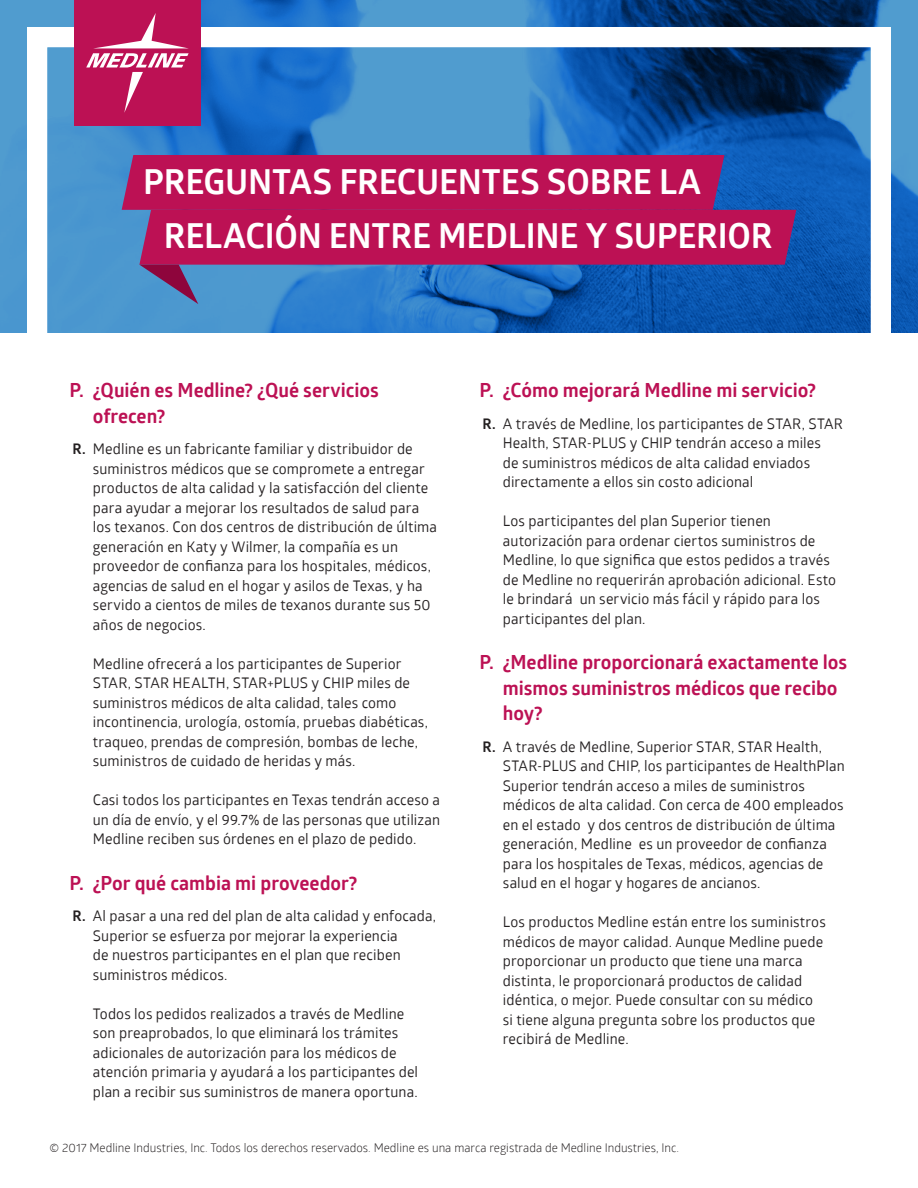
<style>
.page{position:relative;width:918px;height:1188px;background:#fff}
.page>*{position:absolute;margin:0;border:0;box-sizing:border-box;transform-origin:0 0}
.t1{font:700 34.5px/54px "Glober";letter-spacing:-.005em;color:#fff}
.t2{font:700 19.5px/25.5px "Glober";letter-spacing:-.005em;color:#bc1154}
.t3{font:14.7px/19.5px "Glober";letter-spacing:.01em;color:#231f20}
.t4{font:12px "Glober";color:#231f20}
.s1{font-weight:700}
</style>
<div class="page">
<svg style="left:0;top:0;width:918px;height:333px;background:#4785bf"></svg>
<div style="left:75px;top:0;width:126px;height:126px;background:#bc1154"></div>
<svg style="left:86px;top:13px;width:103px;height:100px"></svg>
<svg style="left:122px;top:155px;width:674px;height:149px;background:#8b2f76"></svg>
<h1 class="t1" style="left:164px;top:154px;width:610px;text-indent:-21px">PREGUNTAS FRECUENTES SOBRE LA<br>RELACIÓN ENTRE MEDLINE Y SUPERIOR</h1>
<h2 class="t2" style="left:93px;top:377px;width:287px;text-indent:-23px">P. ¿Quién es Medline? ¿Qué servicios ofrecen?</h2>
<p class="t3" style="left:93px;top:439px;width:346px;text-indent:-20px"><span class="s1">R.</span> Medline es un fabricante familiar y distribuidor de suministros médicos que se compromete a entregar productos de alta calidad y la satisfacción del cliente para ayudar a mejorar los resultados de salud para los texanos. Con dos centros de distribución de última generación en Katy y Wilmer, la compañía es un proveedor de confianza para los hospitales, médicos, agencias de salud en el hogar y asilos de Texas, y ha servido a cientos de miles de texanos durante sus 50 años de negocios.</p>
<p class="t3" style="left:93px;top:653px;width:337px">Medline ofrecerá a los participantes de Superior STAR, STAR HEALTH, STAR+PLUS y CHIP miles de suministros médicos de alta calidad, tales como incontinencia, urología, ostomía, pruebas diabéticas, traqueo, prendas de compresión, bombas de leche, suministros de cuidado de heridas y más.</p>
<p class="t3" style="left:93px;top:790px;width:349px;text-align:justify">Casi todos los participantes en Texas tendrán acceso a un día de envío, y el 99.7% de las personas que utilizan Medline reciben sus órdenes en el plazo de pedido.</p>
<h2 class="t2" style="left:70px;top:870px;width:289px">P. ¿Por qué cambia mi proveedor?</h2>
<p class="t3" style="left:93px;top:906px;width:345px;text-indent:-20px"><span class="s1">R.</span> Al pasar a una red del plan de alta calidad y enfocada, Superior se esfuerza por mejorar la experiencia<br>de nuestros participantes en el plan que reciben suministros médicos.</p>
<p class="t3" style="left:93px;top:1003px;width:327px">Todos los pedidos realizados a través de Medline son preaprobados, lo que eliminará los trámites adicionales de autorización para los médicos de atención primaria y ayudará a los participantes del plan a recibir sus suministros de manera oportuna.</p>
<h2 class="t2" style="left:480px;top:377px;width:338px">P. ¿Cómo mejorará Medline mi servicio?</h2>
<p class="t3" style="left:503px;top:413px;width:342px;text-indent:-20px"><span class="s1">R.</span> A través de Medline, los participantes de STAR, STAR Health, STAR-PLUS y CHIP tendrán acceso a miles<br>de suministros médicos de alta calidad enviados directamente a ellos sin costo adicional</p>
<p class="t3" style="left:503px;top:511px;width:335px">Los participantes del plan Superior tienen autorización para ordenar ciertos suministros de Medline, lo que significa que estos pedidos a través de Medline no requerirán aprobación adicional. Esto le brindará un servicio más fácil y rápido para los participantes del plan.</p>
<h2 class="t2" style="left:503px;top:649px;width:346px;text-indent:-23px">P. ¿Medline proporcionará exactamente los mismos suministros médicos que recibo hoy?</h2>
<p class="t3" style="left:503px;top:736px;width:343px;text-indent:-20px"><span class="s1">R.</span> A través de Medline, Superior STAR, STAR Health, STAR-PLUS and CHIP, los participantes de HealthPlan Superior tendrán acceso a miles de suministros médicos de alta calidad. Con cerca de 400 empleados en el estado y dos centros de distribución de última generación, Medline es un proveedor de confianza para los hospitales de Texas, médicos, agencias de salud en el hogar y hogares de ancianos.</p>
<p class="t3" style="left:503px;top:912px;width:324px">Los productos Medline están entre los suministros médicos de mayor calidad. Aunque Medline puede proporcionar un producto que tiene una marca distinta, le proporcionará productos de calidad idéntica, o mejor. Puede consultar con su médico si tiene alguna pregunta sobre los productos que recibirá de Medline.</p>
<p class="t4" style="left:50px;top:1139px;width:631px">© 2017 Medline Industries, Inc. Todos los derechos reservados. Medline es una marca registrada de Medline Industries, Inc.</p>
</div>
